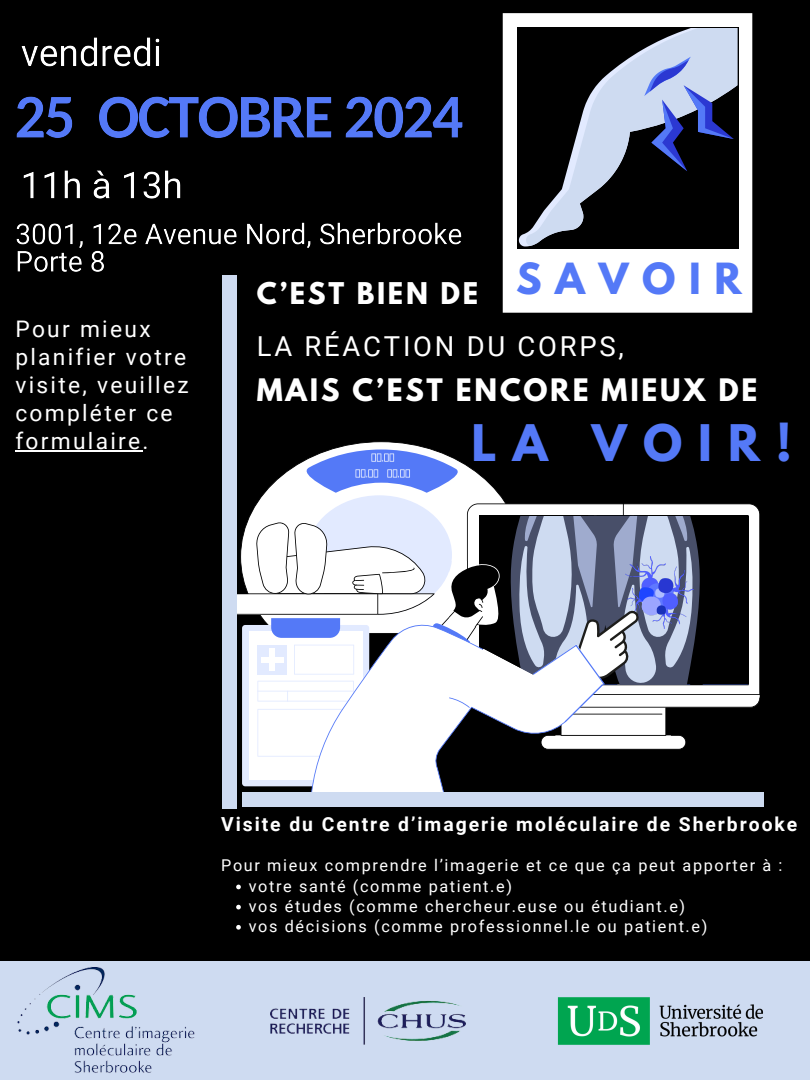
<style>
.page{position:relative;width:810px;height:1080px;background:#000}
.page>*{position:absolute;margin:0;border:0;box-sizing:border-box;transform-origin:0 0}
.t1{font:700 44.69px "League Spartan";letter-spacing:.36em;color:#5479f7}
.t2{font:700 38.06px "League Spartan";letter-spacing:.36em;color:#5479f7}
.t3{font:700 27.44px "League Spartan";letter-spacing:.1em;color:#fff}
.t4{font:27.44px "Roboto";letter-spacing:.1em;color:#fff}
.t5{font:700 26.56px "League Spartan";letter-spacing:.1em;color:#fff}
.t6{font:22.81px/28.1px "Roboto";letter-spacing:.1em;color:#fff}
.t7{font:700 19.38px "Roboto";letter-spacing:.1em;color:#fff}
.t8{font:16.25px "Roboto";letter-spacing:.1em;color:#fff}
</style>
<div class="page">
<div style="left:242px;top:625px;width:127px;height:161px;background:#e2eaff;border-radius:3px"></div>
<div style="left:249px;top:632px;width:114px;height:148px;background:#fff"></div>
<div style="left:311px;top:757px;width:133px;height:35px;background:#fff"></div>
<svg style="left:237px;top:443px;width:523px;height:314px"></svg>
<div style="left:503px;top:13px;width:249px;height:300px;background:#fff"></div>
<div style="left:517px;top:27px;width:221px;height:222px;background:#000"></div>
<svg style="left:526px;top:28px;width:211px;height:218px"></svg>
<svg style="left:644px;top:57px;width:90px;height:114px"></svg>
<div style="left:242px;top:792px;width:522px;height:15px;background:#cedbf1"></div>
<div style="left:222px;top:275px;width:15px;height:533px;background:#cedbf1"></div>
<div style="left:0;top:961px;width:810px;height:119px;background:#cedbf1"></div>
<img style="left:270px;top:997px;width:196px;height:48px">
<img style="left:557px;top:997px;width:206px;height:48px">
<img style="left:17px;top:967px;width:178px;height:106px">
<svg style="left:236px;top:885px;width:5px;height:4px"></svg>
<svg style="left:236px;top:905px;width:5px;height:4px"></svg>
<svg style="left:236px;top:925px;width:5px;height:5px"></svg>
<img style="left:16px;top:96px;width:447px;height:42px">
<img style="left:23px;top:170px;width:158px;height:29px">
<img style="left:21px;top:37px;width:139px;height:30px">
<hr style="left:15px;top:450px;width:128px;height:2px;background:#fff">
<img style="left:16px;top:222px;width:446px;height:50px">
<p class="t5" style="left:257px;top:280px;width:223px">C’EST BIEN DE</p>
<p class="t2" style="left:516px;top:260px;width:227px">SAVOIR</p>
<p class="t6" style="left:15px;top:315px;width:175px">Pour mieux planifier votre visite, veuillez compléter ce formulaire.</p>
<p class="t4" style="left:257px;top:330px;width:369px">LA RÉACTION DU CORPS,</p>
<p class="t3" style="left:257px;top:377px;width:502px">MAIS C’EST ENCORE MIEUX DE</p>
<p class="t1" style="left:471px;top:421px;width:322px">LA VOIR!</p>
<h5 class="t7" style="left:221px;top:813px;width:578px">Visite du Centre d’imagerie moléculaire de Sherbrooke</h5>
<p class="t8" style="left:221px;top:856px;width:563px">Pour mieux comprendre l’imagerie et ce que ça peut apporter à :</p>
<h6 class="t8" style="left:249px;top:877px;width:265px">votre santé (comme patient.e)</h6>
<h5 class="t8" style="left:249px;top:897px;width:438px">vos études (comme chercheur.euse ou étudiant.e)</h5>
<h2 class="t8" style="left:249px;top:917px;width:460px">vos décisions (comme professionnel.le ou patient.e)</h2>
</div>
